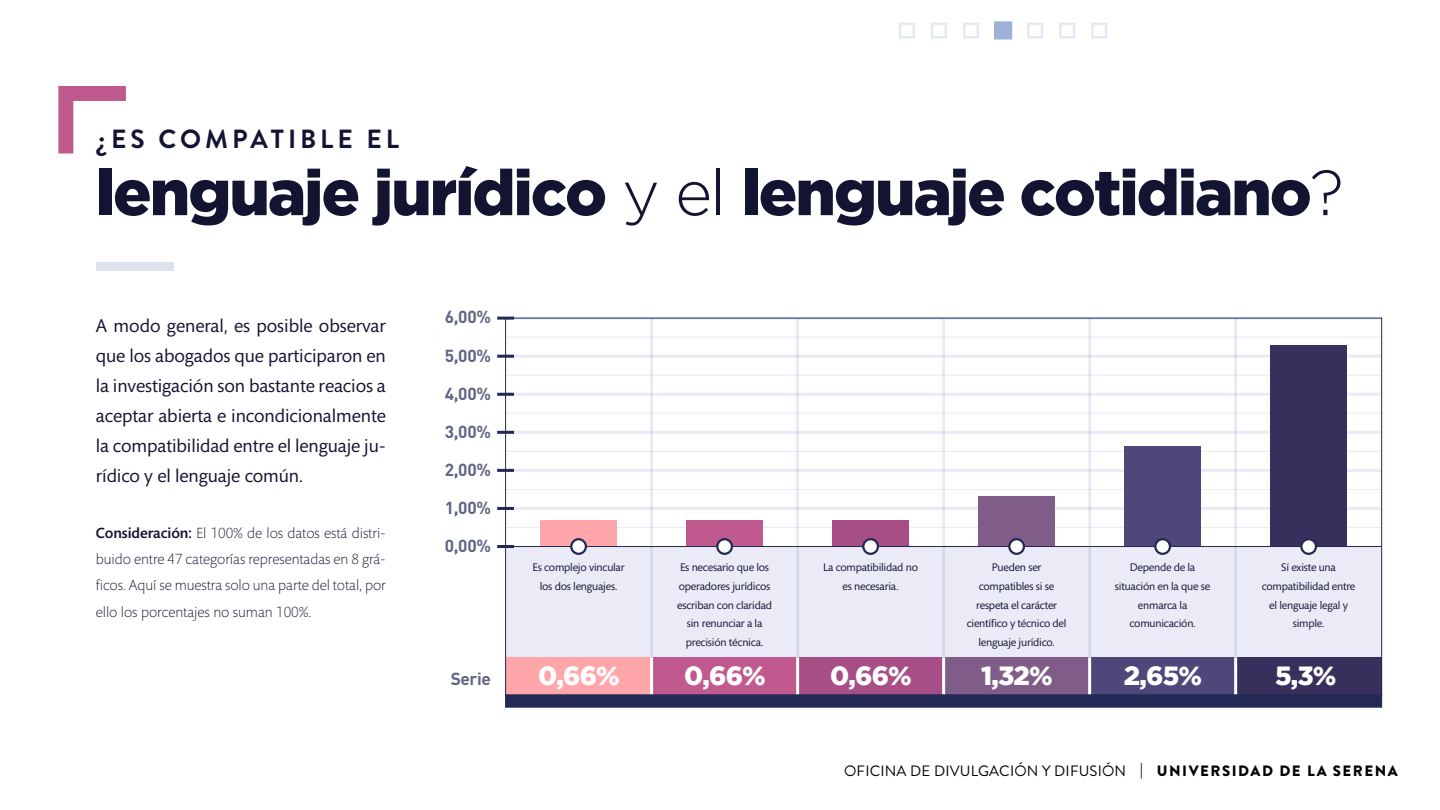
<style>
.page{position:relative;width:1440px;height:810px;background:#fff}
.page>*{position:absolute;margin:0;border:0;box-sizing:border-box;transform-origin:0 0}
.t1{font:900 63.75px "Gotham";letter-spacing:-.03em;color:#131332}
.t2{font:900 26.25px "Gotham";letter-spacing:-.03em;color:#fff}
.t3{font:700 26.25px "Brandon Grotesque";letter-spacing:.15em;color:#131332}
.t4{font:18.75px/30px "Mundo Sans Std";letter-spacing:-.005em;color:#131332;text-align:justify}
.t5{font:700 17.25px "DIN Pro";letter-spacing:-.02em;color:#606584}
.t6{font:300 15px/26.2px "Mundo Sans Std";letter-spacing:-.005em;color:#131332;text-align:justify}
.t7{font:15px "Brandon Grotesque";letter-spacing:.01em;color:#000}
.t8{font:11.25px/18.8px "Mundo Sans Std";letter-spacing:-.02em;color:#131332;text-align:center}
.s1{font-weight:300}
.s2{font-weight:500}
.s3{font-weight:700}
.s4{font-weight:900}
</style>
<div class="page">
<div style="left:506px;top:547px;width:876px;height:148px;background:#eaebf6"></div>
<hr style="left:506px;top:507px;width:876px;height:3px;background:#eaebf6">
<hr style="left:506px;top:469px;width:876px;height:3px;background:#eaebf6">
<hr style="left:506px;top:431px;width:876px;height:3px;background:#eaebf6">
<hr style="left:506px;top:393px;width:876px;height:3px;background:#eaebf6">
<hr style="left:506px;top:355px;width:876px;height:3px;background:#eaebf6">
<hr style="left:506px;top:337px;width:876px;height:1px;background:#eaebf6">
<hr style="left:506px;top:375px;width:876px;height:1px;background:#eaebf6">
<hr style="left:506px;top:413px;width:876px;height:1px;background:#eaebf6">
<hr style="left:506px;top:451px;width:876px;height:1px;background:#eaebf6">
<hr style="left:506px;top:489px;width:876px;height:1px;background:#eaebf6">
<hr style="left:506px;top:527px;width:876px;height:1px;background:#eaebf6">
<hr style="left:506px;top:317px;width:876px;height:3px;background:#eaebf6">
<hr style="left:650px;top:318px;width:3px;height:377px;background:#eaebf6">
<hr style="left:796px;top:318px;width:3px;height:377px;background:#eaebf6">
<hr style="left:942px;top:318px;width:3px;height:377px;background:#eaebf6">
<hr style="left:1088px;top:318px;width:3px;height:377px;background:#eaebf6">
<hr style="left:1234px;top:318px;width:3px;height:377px;background:#eaebf6">
<div style="left:541px;top:520px;width:76px;height:27px;background:#ffa6ab"></div>
<div style="left:687px;top:520px;width:76px;height:27px;background:#c05a8e"></div>
<div style="left:833px;top:520px;width:76px;height:27px;background:#a74e86"></div>
<div style="left:979px;top:496px;width:76px;height:51px;background:#805c88"></div>
<div style="left:1125px;top:446px;width:76px;height:101px;background:#4f4779"></div>
<div style="left:1271px;top:345px;width:76px;height:202px;background:#392f5d"></div>
<svg style="left:899px;top:23px;width:16px;height:15px"></svg>
<div style="left:994px;top:21px;width:18px;height:19px;background:#9cb0d8;border:2px solid #9cb0d8"></div>
<svg style="left:931px;top:23px;width:16px;height:15px"></svg>
<svg style="left:963px;top:23px;width:16px;height:15px"></svg>
<svg style="left:1027px;top:23px;width:16px;height:15px"></svg>
<svg style="left:1059px;top:23px;width:16px;height:15px"></svg>
<svg style="left:1091px;top:23px;width:16px;height:15px"></svg>
<svg style="left:58px;top:86px;width:68px;height:68px"></svg>
<div style="left:96px;top:263px;width:78px;height:8px;background:#dee2ed"></div>
<hr style="left:506px;top:546px;width:876px;height:1px;background:#222954">
<div style="left:506px;top:657px;width:146px;height:38px;background:#ffa6ab"></div>
<div style="left:652px;top:657px;width:146px;height:38px;background:#c05a8e"></div>
<div style="left:798px;top:657px;width:146px;height:38px;background:#a74e86"></div>
<div style="left:944px;top:657px;width:146px;height:38px;background:#805c88"></div>
<div style="left:1090px;top:657px;width:146px;height:38px;background:#4f4779"></div>
<div style="left:1236px;top:657px;width:146px;height:38px;background:#392f5d"></div>
<svg style="left:570px;top:538px;width:17px;height:17px"></svg>
<svg style="left:716px;top:538px;width:17px;height:17px"></svg>
<svg style="left:862px;top:538px;width:17px;height:17px"></svg>
<svg style="left:1008px;top:538px;width:17px;height:17px"></svg>
<svg style="left:1154px;top:538px;width:17px;height:17px"></svg>
<svg style="left:1300px;top:538px;width:17px;height:17px"></svg>
<hr style="left:650px;top:657px;width:3px;height:38px;background:#fff">
<hr style="left:796px;top:657px;width:3px;height:38px;background:#fff">
<hr style="left:942px;top:657px;width:3px;height:38px;background:#fff">
<hr style="left:1088px;top:657px;width:3px;height:38px;background:#fff">
<hr style="left:1234px;top:657px;width:3px;height:38px;background:#fff">
<div style="left:505px;top:695px;width:877px;height:13px;background:#222954;border:1px solid #222954"></div>
<hr style="left:497px;top:355px;width:17px;height:3px;background:#222954">
<hr style="left:497px;top:393px;width:17px;height:3px;background:#222954">
<hr style="left:497px;top:431px;width:17px;height:3px;background:#222954">
<hr style="left:497px;top:469px;width:17px;height:3px;background:#222954">
<hr style="left:497px;top:507px;width:17px;height:3px;background:#222954">
<hr style="left:497px;top:545px;width:17px;height:3px;background:#222954">
<hr style="left:497px;top:317px;width:17px;height:3px;background:#222954">
<h2 class="t3" style="left:96px;top:120px;width:305px">¿ES COMPATIBLE EL</h2>
<h1 class="t1" style="left:96px;top:156px;width:1249px">lenguaje jurídico <span class="s1">y el</span> lenguaje cotidiano<span class="s1">?</span></h1>
<h3 class="t4" style="left:96px;top:311px;width:292px">A modo general, es posible observar que los abogados que participaron en la investigación son bastante reacios a aceptar abierta e incondicionalmente la compatibilidad entre el lenguaje ju&shy;rídico y el lenguaje común.</h3>
<h3 class="t6" style="left:96px;top:520px;width:292px"><span class="s2">Consideración:</span> El 100% de los datos está distri&shy;buido entre 47 categorías representadas en 8 grá&shy;ficos. Aquí se muestra solo una parte del total, por ello los porcentajes no suman 100%.</h3>
<h3 class="t5" style="left:445px;top:305px;width:48px">6,00%</h3>
<h3 class="t5" style="left:445px;top:344px;width:48px">5,00%</h3>
<h3 class="t5" style="left:445px;top:382px;width:48px">4,00%</h3>
<h3 class="t5" style="left:445px;top:420px;width:48px">3,00%</h3>
<h3 class="t5" style="left:445px;top:458px;width:48px">2,00%</h3>
<h3 class="t5" style="left:445px;top:496px;width:48px">1,00%</h3>
<h3 class="t5" style="left:445px;top:534px;width:48px">0,00%</h3>
<h3 class="t5" style="left:451px;top:667px;width:42px">Serie</h3>
<p class="t8" style="left:533px;top:558px;width:94px">Es complejo vincular los dos lenguajes.</p>
<p class="t8" style="left:677px;top:558px;width:97px">Es necesario que los operadores jurídicos escriban con claridad sin renunciar a la precisión técnica.</p>
<p class="t8" style="left:823px;top:558px;width:96px">La compatibilidad no es necesaria.</p>
<p class="t8" style="left:967px;top:558px;width:101px">Pueden ser compatibles si se respeta el carácter científico y técnico del lenguaje jurídico.</p>
<p class="t8" style="left:1115px;top:558px;width:97px">Depende de la situación en la que se enmarca la comunicación.</p>
<p class="t8" style="left:1262px;top:558px;width:95px">Sí existe una compatibilidad entre el lenguaje legal y simple.</p>
<h2 class="t2" style="left:538px;top:661px;width:83px">0,66%</h2>
<h2 class="t2" style="left:684px;top:661px;width:83px">0,66%</h2>
<h2 class="t2" style="left:830px;top:661px;width:83px">0,66%</h2>
<h2 class="t2" style="left:981px;top:661px;width:73px">1,32%</h2>
<h2 class="t2" style="left:1124px;top:661px;width:80px">2,65%</h2>
<h2 class="t2" style="left:1275px;top:661px;width:63px">5,3%</h2>
<h3 class="t7" style="left:844px;top:761px;width:555px">OFICINA DE DIVULGACIÓN Y DIFUSIÓN <span class="s3">|</span> <span class="s4">UNIVERSIDAD DE LA SERENA</span></h3>
</div>
